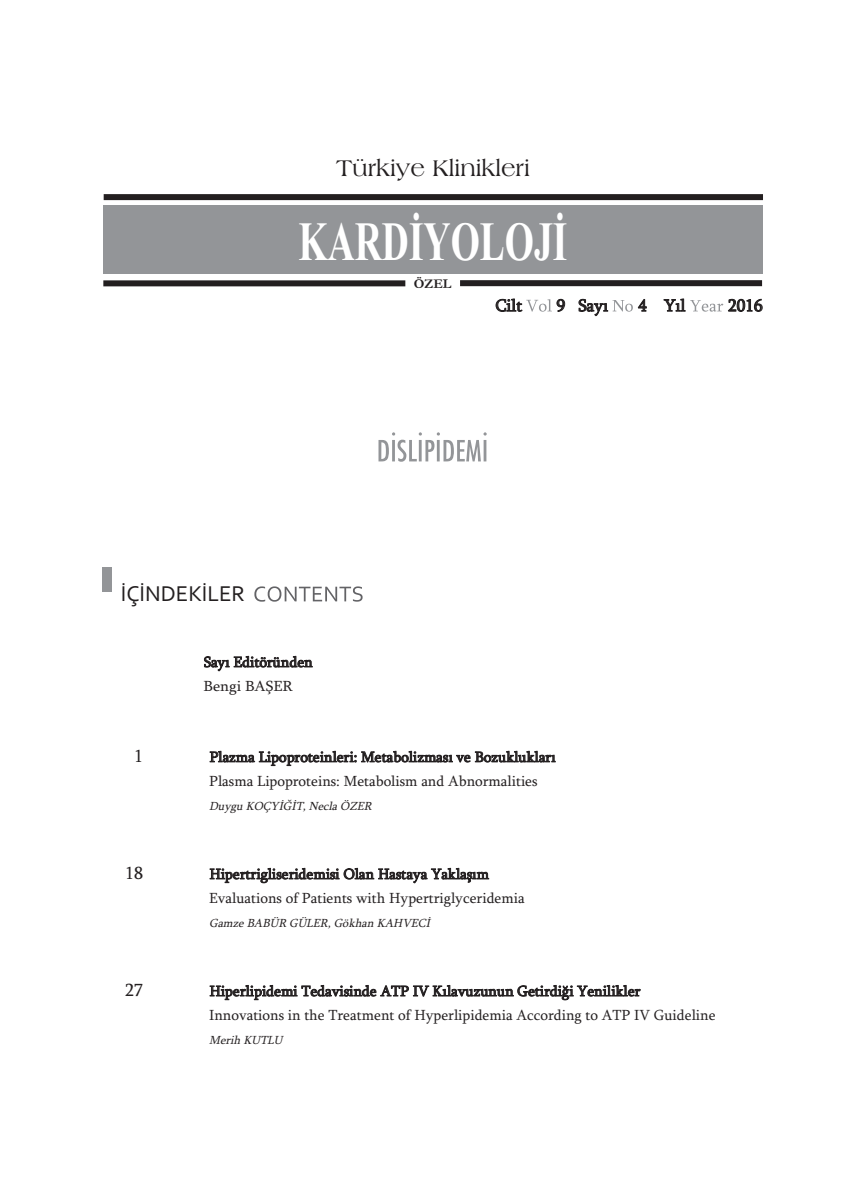
<style>
.page{position:relative;width:865px;height:1197px;background:#fff}
.page>*{position:absolute;margin:0;border:0;box-sizing:border-box;transform-origin:0 0}
.t1{font:700 55.35px "Times New Roman";color:#fff;scale:.68 1}
.t2{font:24px "Americana BT Roman";color:#231f20}
.t3{font:22.5px "Corbel";color:#231f20}
.t4{font:18px "Sylfaen";color:#231f20}
.t5{font:17.25px "Sylfaen";color:#231f20}
.t6{font:15px/24.3px "Sylfaen";color:#231f20}
.t7{font:700 13.5px "Garamond";color:#231f20}
.t8{font:italic 12px "Sylfaen";color:#231f20}
</style>
<div class="page">
<svg style="left:254px;top:586px;width:108px;height:15px"></svg>
<div style="left:103px;top:566px;width:9px;height:25px;background:#939598"></div>
<div style="left:103px;top:206px;width:659px;height:68px;background:#939598"></div>
<div style="left:104px;top:194px;width:659px;height:6px;background:#231f20"></div>
<div style="left:103px;top:280px;width:302px;height:6px;background:#231f20"></div>
<div style="left:460px;top:280px;width:302px;height:6px;background:#231f20"></div>
<svg style="left:526px;top:299px;width:26px;height:12px"></svg>
<svg style="left:612px;top:300px;width:21px;height:11px"></svg>
<svg style="left:690px;top:300px;width:33px;height:11px"></svg>
<svg style="left:378px;top:432px;width:108px;height:29px"></svg>
<h2 class="t2" style="left:336px;top:153px;width:195px">Türkiye Klinikleri</h2>
<h1 class="t1" style="left:298px;top:208px;width:397px">KARDİYOLOJİ</h1>
<p class="t7" style="left:414px;top:275px;width:39px">ÖZEL</p>
<p class="t5" style="left:495px;top:295px;width:28px">Cilt</p>
<p class="t5" style="left:556px;top:295px;width:53px">9 Sayı</p>
<p class="t5" style="left:638px;top:295px;width:49px">4 Yıl</p>
<p class="t5" style="left:728px;top:295px;width:36px">2016</p>
<h3 class="t3" style="left:121px;top:580px;width:126px">İÇİNDEKİLER</h3>
<p class="t6" style="left:203px;top:649px;width:111px">Sayı Editöründen<br>Bengi BAŞER</p>
<p class="t4" style="left:134px;top:745px;width:10px">1</p>
<p class="t6" style="left:209px;top:744px;width:348px">Plazma Lipoproteinleri: Metabolizması ve Bozuklukları<br>Plasma Lipoproteins: Metabolism and Abnormalities</p>
<p class="t8" style="left:209px;top:799px;width:167px">Duygu KOÇYİĞİT, Necla ÖZER</p>
<p class="t4" style="left:125px;top:862px;width:19px">18</p>
<p class="t6" style="left:209px;top:861px;width:317px">Hipertrigliseridemisi Olan Hastaya Yaklaşım<br>Evaluations of Patients with Hypertriglyceridemia</p>
<p class="t8" style="left:209px;top:916px;width:226px">Gamze BABÜR GÜLER, Gökhan KAHVECİ</p>
<p class="t4" style="left:125px;top:979px;width:19px">27</p>
<p class="t6" style="left:209px;top:978px;width:508px">Hiperlipidemi Tedavisinde ATP IV Kılavuzunun Getirdiği Yenilikler<br>Innovations in the Treatment of Hyperlipidemia According to ATP IV Guideline</p>
<p class="t8" style="left:209px;top:1033px;width:78px">Merih KUTLU</p>
</div>
